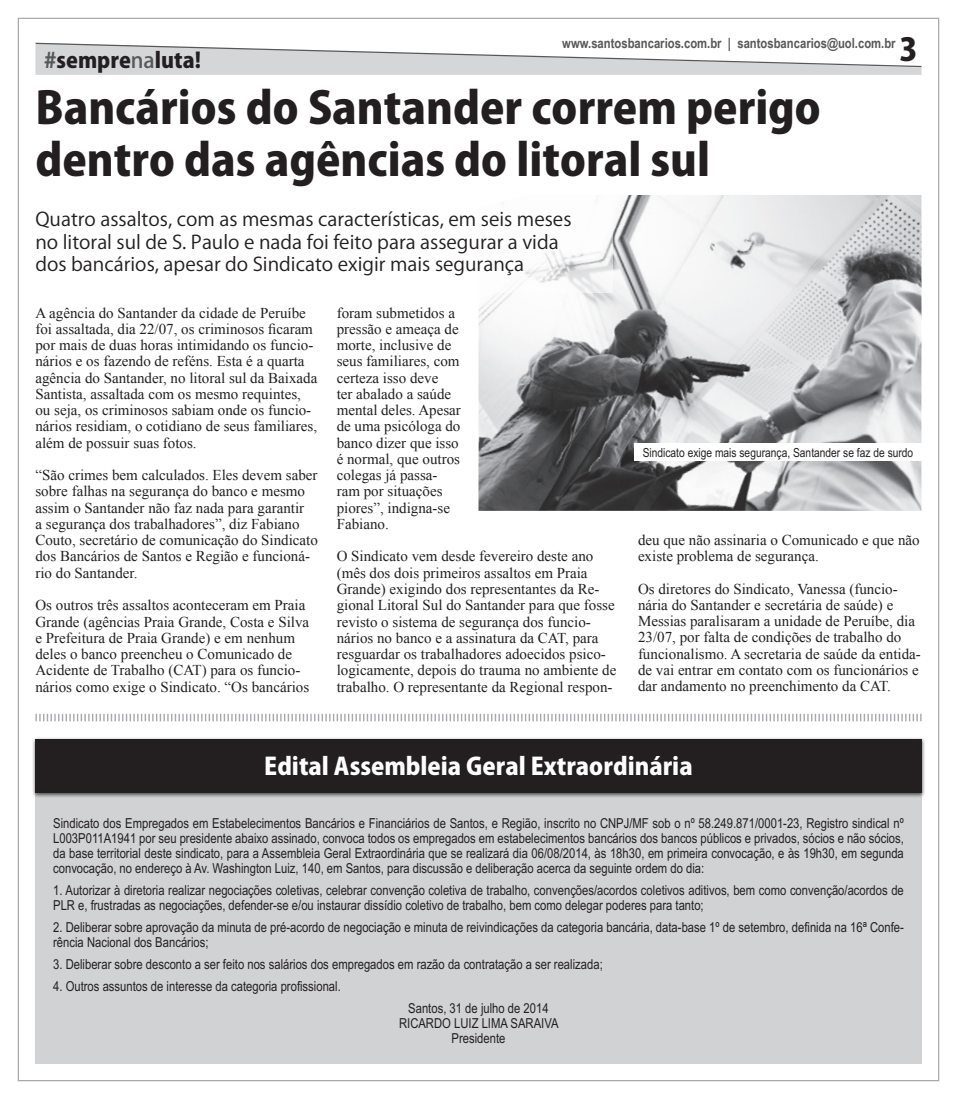
<style>
.page{position:relative;width:957px;height:1099px;background:#fff}
.page>*{position:absolute;margin:0;border:0;box-sizing:border-box;transform-origin:0 0}
.t1{font:800 43.75px/52.5px "Koz Go Pro";color:#231f20}
.t2{font:800 31.25px "Koz Go Pro";color:#231f20}
.t3{font:800 23.75px "Koz Go Pro";color:#fff}
.t4{font:800 21.25px "Koz Go Pro";color:#231f20}
.texto{font:18.75px/22.5px "Koz Go Pro";color:#231f20}
.texto-2{font:15px/16.2px "Times New Roman";color:#231f20}
.texto-3{font:13.75px/15px "Arial Narrow";color:#231f20}
.t5{font:700 13.75px "Arial Narrow";color:#57585a}
.t6{font:12.5px "Arial Narrow";color:#231f20}
.s1{color:#57585a}
.s2{font-weight:500;color:#57585a}
</style>
<div class="page">
<svg style="left:35px;top:42px;width:887px;height:33px"></svg>
<img style="left:478px;top:195px;width:443px;height:316px">
<div style="left:35px;top:792px;width:886px;height:271px;background:#d1d2d4"></div>
<div style="left:32px;top:737px;width:893px;height:60px;background:#231f20;opacity:.75"></div>
<div style="left:35px;top:739px;width:886px;height:53px;background:#231f20"></div>
<svg style="left:35px;top:713px;width:887px;height:9px"></svg>
<div style="left:478px;top:204px;width:135px;height:88px;background:#fff"></div>
<div style="left:634px;top:443px;width:287px;height:18px;background:#fff"></div>
<h3 class="t4" style="left:44px;top:46px;width:158px"><span class="s1">#</span>sempre<span class="s2">na</span>luta!</h3>
<p class="t2" style="left:899px;top:29px;width:20px">3</p>
<p class="t5" style="left:562px;top:32px;width:335px">www.santosbancarios.com.br | santosbancarios@uol.com.br</p>
<p class="t1" style="left:35px;top:84px;width:787px">Bancários do Santander correm perigo dentro das agências do litoral sul</p>
<p class="texto" style="left:35px;top:209px;width:537px">Quatro assaltos, com as mesmas características, em seis meses no litoral sul de S. Paulo e nada foi feito para assegurar a vida dos bancários, apesar do Sindicato exigir mais segurança</p>
<p class="texto-2" style="left:35px;top:304px;width:283px">A agência do Santander da cidade de Peruíbe foi assaltada, dia 22/07, os criminosos ficaram por mais de duas horas intimidando os funcio&shy;nários e os fazendo de reféns. Esta é a quarta agência do Santander, no litoral sul da Baixada Santista, assaltada com os mesmo requintes, ou seja, os criminosos sabiam onde os funcio&shy;nários residiam, o cotidiano de seus familiares, além de possuir suas fotos.</p>
<p class="texto-2" style="left:35px;top:467px;width:284px">“São crimes bem calculados. Eles devem saber sobre falhas na segurança do banco e mesmo assim o Santander não faz nada para garantir<br>a segurança dos trabalhadores”, diz Fabiano Couto, secretário de comunicação do Sindicato dos Bancários de Santos e Região e funcioná&shy;rio do Santander.</p>
<p class="texto-2" style="left:35px;top:597px;width:275px">Os outros três assaltos aconteceram em Praia Grande (agências Praia Grande, Costa e Silva e Prefeitura de Praia Grande) e em nenhum deles o banco preencheu o Comunicado de Acidente de Trabalho (CAT) para os funcio&shy;nários como exige o Sindicato. “Os bancários</p>
<p class="texto-2" style="left:337px;top:304px;width:126px">foram submetidos a pressão e ameaça de morte, inclusive de seus familiares, com certeza isso deve<br>ter abalado a saúde mental deles. Apesar de uma psicóloga do banco dizer que isso é normal, que outros colegas já passa&shy;ram por situações piores”, indigna-se<br>Fabiano.</p>
<p class="texto-2" style="left:337px;top:548px;width:281px">O Sindicato vem desde fevereiro deste ano (mês dos dois primeiros assaltos em Praia Grande) exigindo dos representantes da Re&shy;gional Litoral Sul do Santander para que fosse revisto o sistema de segurança dos funcio&shy;nários no banco e a assinatura da CAT, para resguardar os trabalhadores adoecidos psico&shy;logicamente, depois do trauma no ambiente de trabalho. O representante da Regional respon-</p>
<p class="t6" style="left:642px;top:445px;width:272px">Sindicato exige mais segurança, Santander se faz de surdo</p>
<p class="texto-2" style="left:638px;top:531px;width:283px">deu que não assinaria o Comunicado e que não existe problema de segurança.</p>
<p class="texto-2" style="left:638px;top:580px;width:284px">Os diretores do Sindicato, Vanessa (funcio&shy;nária do Santander e secretária de saúde) e Messias paralisaram a unidade de Peruíbe, dia 23/07, por falta de condições de trabalho do funcionalismo. A secretaria de saúde da entida&shy;de vai entrar em contato com os funcionários e dar andamento no preenchimento da CAT.</p>
<p class="t3" style="left:264px;top:751px;width:430px">Edital Assembleia Geral Extraordinária</p>
<p class="texto-3" style="left:53px;top:815px;width:852px;text-align:justify">Sindicato dos Empregados em Estabelecimentos Bancários e Financiários de Santos, e Região, inscrito no CNPJ/MF sob o nº 58.249.871/0001-23, Registro sindical nº L003P011A1941 por seu presidente abaixo assinado, convoca todos os empregados em estabelecimentos bancários dos bancos públicos e privados, sócios e não sócios, da base territorial deste sindicato, para a Assembleia Geral Extraordinária que se realizará dia 06/08/2014, às 18h30, em primeira convocação, e às 19h30, em segunda convocação, no endereço à Av. Washington Luiz, 140, em Santos, para discussão e deliberação acerca da seguinte ordem do dia:</p>
<p class="texto-3" style="left:53px;top:882px;width:852px">1. Autorizar à diretoria realizar negociações coletivas, celebrar convenção coletiva de trabalho, convenções/acordos coletivos aditivos, bem como convenção/acordos de<br>PLR e, frustradas as negociações, defender-se e/ou instaurar dissídio coletivo de trabalho, bem como delegar poderes para tanto;</p>
<p class="texto-3" style="left:53px;top:919px;width:852px">2. Deliberar sobre aprovação da minuta de pré-acordo de negociação e minuta de reivindicações da categoria bancária, data-base 1º de setembro, definida na 16ª Confe&shy;rência Nacional dos Bancários;</p>
<p class="texto-3" style="left:53px;top:956px;width:551px">3. Deliberar sobre desconto a ser feito nos salários dos empregados em razão da contratação a ser realizada;</p>
<p class="texto-3" style="left:53px;top:978px;width:289px">4. Outros assuntos de interesse da categoria profissional.</p>
<p class="texto-3" style="left:399px;top:1000px;width:161px;text-align:center">Santos, 31 de julho de 2014<br>RICARDO LUIZ LIMA SARAIVA<br>Presidente</p>
</div>
